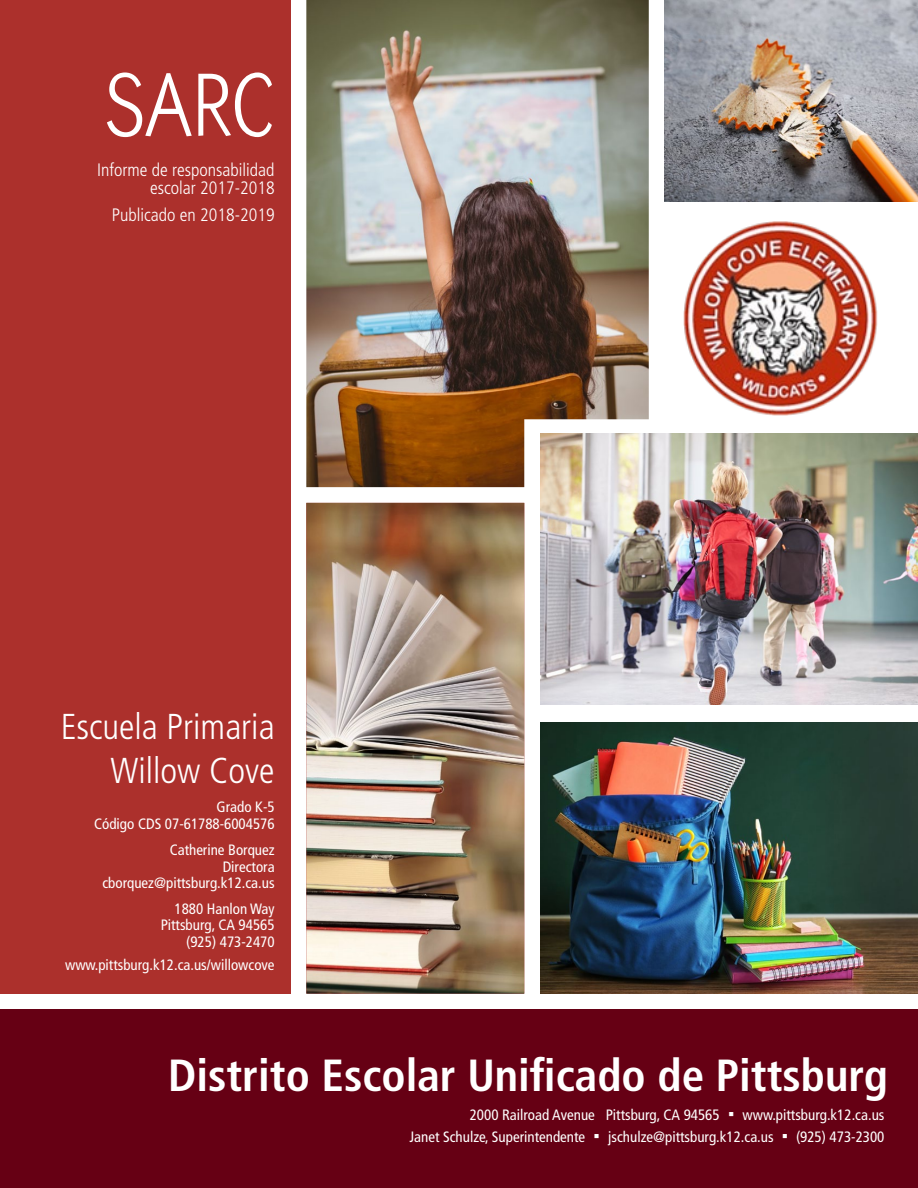
<style>
.page{position:relative;width:918px;height:1188px;background:#fff}
.page>*{position:absolute;margin:0;border:0;box-sizing:border-box;transform-origin:0 0}
.t1{font:84px "MK Abel";color:#fff}
.t2{font:700 condensed 45px "Frutiger LT Std";color:#fff}
.t3{font:300 condensed 36px/43.5px "Frutiger LT Std";color:#fff;text-align:right}
.t4{font:300 condensed 18px/18px "Frutiger LT Std";color:#fff;text-align:right}
.t5{font:condensed 15px/16.5px "Frutiger LT Std";color:#fff;text-align:right}
.s1{font-family:"Arial";font-stretch:normal;font-size:18px}
</style>
<div class="page">
<img style="left:306px;top:0;width:343px;height:487px">
<div style="left:0;top:0;width:291px;height:994px;background:#ac302c"></div>
<img style="left:306px;top:503px;width:218px;height:491px">
<img style="left:665px;top:0;width:253px;height:202px">
<div style="left:1px;top:1009px;width:917px;height:179px;background:#660014"></div>
<img style="left:540px;top:434px;width:378px;height:271px">
<img style="left:540px;top:722px;width:378px;height:272px">
<img style="left:684px;top:222px;width:193px;height:193px">
<h1 class="t1" style="left:106px;top:52px;width:170px">SARC</h1>
<p class="t4" style="left:97px;top:161px;width:179px">Informe de responsabilidad escolar 2017-2018</p>
<p class="t4" style="left:112px;top:206px;width:164px">Publicado en 2018-2019</p>
<h3 class="t3" style="left:61px;top:705px;width:215px">Escuela Primaria<br>Willow Cove</h3>
<p class="t5" style="left:94px;top:799px;width:182px">Grado K-5<br>Código CDS 07-61788-6004576</p>
<p class="t5" style="left:102px;top:842px;width:174px">Catherine Borquez<br>Directora cborquez@pittsburg.k12.ca.us</p>
<p class="t5" style="left:161px;top:901px;width:115px">1880 Hanlon Way<br>Pittsburg, CA 94565 (925) 473-2470</p>
<p class="t5" style="left:65px;top:957px;width:211px">www.pittsburg.k12.ca.us/willowcove</p>
<h2 class="t2" style="left:168px;top:1048px;width:721px">Distrito Escolar Unificado de Pittsburg</h2>
<p class="t5" style="left:410px;top:1129px;width:476px">Janet Schulze, Superintendente <span class="s1">▪</span> jschulze@pittsburg.k12.ca.us <span class="s1">▪</span> (925) 473-2300</p>
<p class="t5" style="left:470px;top:1107px;width:416px">2000 Railroad Avenue Pittsburg, CA 94565 <span class="s1">▪</span> www.pittsburg.k12.ca.us</p>
</div>
